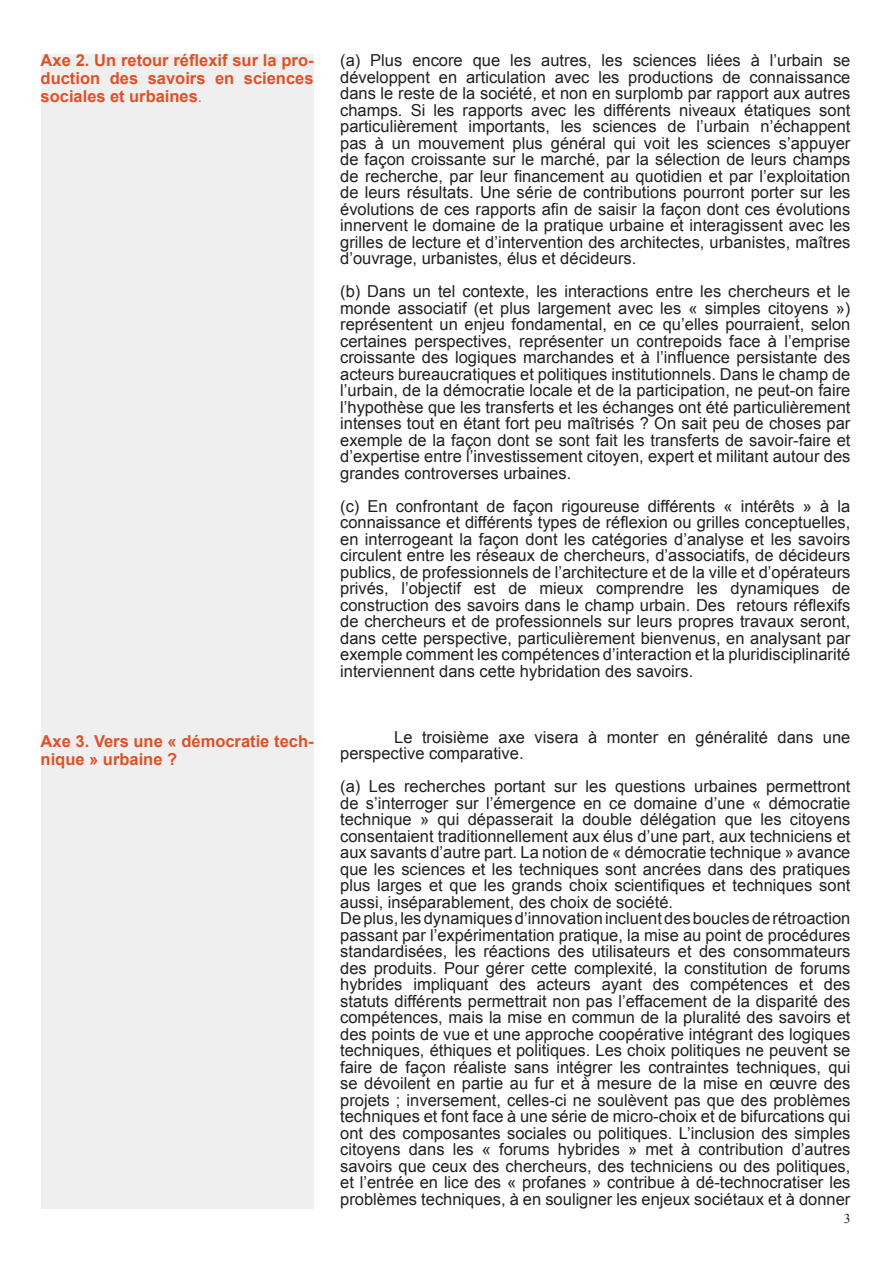
<style>
.page{position:relative;width:893px;height:1263px;background:#fff}
.page>*{position:absolute;margin:0;border:0;box-sizing:border-box;transform-origin:0 0}
.t1{font:16.5px/16.5px "Arial";color:#231f20;text-align:justify}
.t2{font:700 16.5px/18px "Arial";color:#de5127;text-align:justify}
.t3{font:13.5px "Times New Roman";color:#231f20}
.s1{font-weight:400;font-size:15.75px;color:#7e8083}
</style>
<div class="page">
<div style="left:41px;top:54px;width:273px;height:1155px;background:#efeff0"></div>
<p class="t2" style="left:41px;top:52px;width:274px">Axe 2. Un retour réflexif sur la pro&shy;duction des savoirs en sciences sociales et urbaines<span class="s1">.</span></p>
<p class="t2" style="left:41px;top:733px;width:274px">Axe 3. Vers une « démocratie tech&shy;nique » urbaine ?</p>
<p class="t1" style="left:340px;top:52px;width:512px">(a) Plus encore que les autres, les sciences liées à l’urbain se développent en articulation avec les productions de connaissance dans le reste de la société, et non en surplomb par rapport aux autres champs. Si les rapports avec les différents niveaux étatiques sont particulièrement importants, les sciences de l’urbain n’échappent pas à un mouvement plus général qui voit les sciences s’appuyer de façon croissante sur le marché, par la sélection de leurs champs de recherche, par leur financement au quotidien et par l’exploitation de leurs résultats. Une série de contributions pourront porter sur les évolutions de ces rapports afin de saisir la façon dont ces évolutions innervent le domaine de la pratique urbaine et interagissent avec les grilles de lecture et d’intervention des architectes, urbanistes, maîtres d’ouvrage, urbanistes, élus et décideurs.</p>
<p class="t1" style="left:340px;top:283px;width:512px">(b) Dans un tel contexte, les interactions entre les chercheurs et le monde associatif (et plus largement avec les « simples citoyens ») représentent un enjeu fondamental, en ce qu’elles pourraient, selon certaines perspectives, représenter un contrepoids face à l’emprise croissante des logiques marchandes et à l’influence persistante des acteurs bureaucratiques et politiques institutionnels. Dans le champ de l’urbain, de la démocratie locale et de la participation, ne peut-on faire l’hypothèse que les transferts et les échanges ont été particulièrement intenses tout en étant fort peu maîtrisés ? On sait peu de choses par exemple de la façon dont se sont fait les transferts de savoir-faire et d’expertise entre l’investissement citoyen, expert et militant autour des grandes controverses urbaines.</p>
<p class="t1" style="left:340px;top:498px;width:512px">(c) En confrontant de façon rigoureuse différents « intérêts » à la connaissance et différents types de réflexion ou grilles conceptuelles, en interrogeant la façon dont les catégories d’analyse et les savoirs circulent entre les réseaux de chercheurs, d’associatifs, de décideurs publics, de professionnels de l’architecture et de la ville et d’opérateurs privés, l’objectif est de mieux comprendre les dynamiques de construction des savoirs dans le champ urbain. Des retours réflexifs de chercheurs et de professionnels sur leurs propres travaux seront, dans cette perspective, particulièrement bienvenus, en analysant par exemple comment les compétences d’interaction et la pluridisciplinarité interviennent dans cette hybridation des savoirs.</p>
<p class="t1" style="left:340px;top:729px;width:512px;text-indent:54px">Le troisième axe visera à monter en généralité dans une perspective comparative.</p>
<p class="t1" style="left:340px;top:778px;width:512px;text-align:left">(a) Les recherches portant sur les questions urbaines permettront de s’interroger sur l’émergence en ce domaine d’une « démocratie technique » qui dépasserait la double délégation que les citoyens consentaient traditionnellement aux élus d’une part, aux techniciens et aux savants d’autre part. La notion de « démocratie technique » avance que les sciences et les techniques sont ancrées dans des pratiques plus larges et que les grands choix scientifiques et techniques sont aussi, inséparablement, des choix de société.<br>De plus, les dynamiques d’innovation incluent des boucles de rétroaction passant par l’expérimentation pratique, la mise au point de procédures standardisées, les réactions des utilisateurs et des consommateurs des produits. Pour gérer cette complexité, la constitution de forums hybrides impliquant des acteurs ayant des compétences et des statuts différents permettrait non pas l’effacement de la disparité des compétences, mais la mise en commun de la pluralité des savoirs et des points de vue et une approche coopérative intégrant des logiques techniques, éthiques et politiques. Les choix politiques ne peuvent se faire de façon réaliste sans intégrer les contraintes techniques, qui se dévoilent en partie au fur et à mesure de la mise en œuvre des projets ; inversement, celles-ci ne soulèvent pas que des problèmes techniques et font face à une série de micro-choix et de bifurcations qui ont des composantes sociales ou politiques. L’inclusion des simples citoyens dans les « forums hybrides » met à contribution d’autres savoirs que ceux des chercheurs, des techniciens ou des politiques, et l’entrée en lice des « profanes » contribue à dé-technocratiser les problèmes techniques, à en souligner les enjeux sociétaux et à donner</p>
<p class="t3" style="left:844px;top:1209px;width:8px">3</p>
</div>
